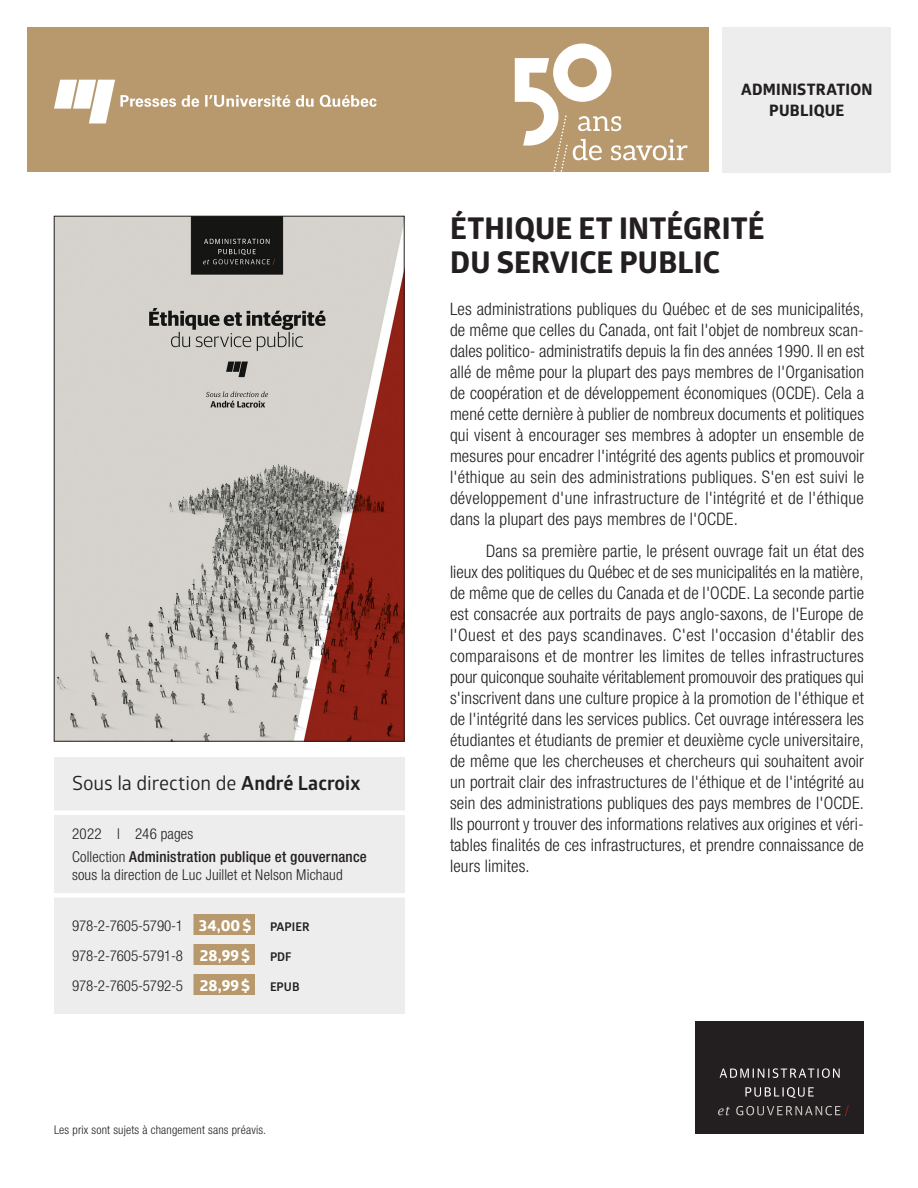
<style>
.page{position:relative;width:918px;height:1188px;background:#fff}
.page>*{position:absolute;margin:0;border:0;box-sizing:border-box;transform-origin:0 0}
._1_Fiche_Titre{font:700 30px/34.5px "Globerx";letter-spacing:.005em;color:#231f20}
._4_Fiche_Auteurs_dir{font:19.5px "Glober";letter-spacing:-.005em;color:#231f20}
._3_Fiche_Courant{font:300 condensed 17.25px/21px "Helvetica Neue LT Std";letter-spacing:.01em;color:#231f20;text-align:justify}
._3_Fiche_Courant_pre{font:300 condensed 17.25px/21px "Helvetica Neue LT Std";letter-spacing:.01em;color:#231f20;text-align:justify}
._9_Fiche_Thématique{font:700 15.75px/21px "Globerx";letter-spacing:.015em;color:#231f20;text-align:center}
._7a_Fiche_ISBN{font:300 condensed 15px "Helvetica Neue LT Std";letter-spacing:-.01em;color:#231f20}
._6_Fiche_Annee_pages{font:500 condensed 15px/22.5px "Helvetica Neue LT Std";letter-spacing:.015em;color:#231f20}
._6_Fiche_Annee_pages-2{font:300 condensed 15px "Helvetica Neue LT Std";letter-spacing:.01em;color:#231f20}
._3_Fiche_Courant_pre-2{font:300 condensed 12px "Helvetica Neue LT Std";letter-spacing:.015em;color:#231f20}
._7a_Fiche_ISBN-2{font:700 12px "Glober";color:#231f20}
.s1{font-weight:700}
.s2{font-weight:300}
.s3{font-family:"Globerx";font-weight:700;font-stretch:normal;font-size:15.75px;color:#fff}
.s4{font-family:"Glober";font-weight:700;font-stretch:normal;font-size:12px}
</style>
<div class="page">
<div style="left:27px;top:27px;width:682px;height:145px;background:#b8996d"></div>
<div style="left:723px;top:27px;width:168px;height:146px;background:#ededee"></div>
<svg style="left:54px;top:80px;width:323px;height:43px"></svg>
<svg style="left:515px;top:44px;width:173px;height:128px"></svg>
<div style="left:54px;top:757px;width:351px;height:256px;background:#ededee"></div>
<hr style="left:50px;top:811px;width:360px;height:4px;background:#fff">
<div style="left:50px;top:893px;width:361px;height:5px;background:#fff"></div>
<div style="left:194px;top:914px;width:61px;height:21px;background:#b8996d"></div>
<div style="left:194px;top:944px;width:61px;height:21px;background:#b8996d"></div>
<div style="left:194px;top:974px;width:61px;height:21px;background:#b8996d"></div>
<svg style="left:54px;top:216px;width:351px;height:526px;background:#baaba5"></svg>
<div style="left:695px;top:1022px;width:169px;height:112px;background:#231f20"></div>
<svg style="left:720px;top:1068px;width:120px;height:10px"></svg>
<svg style="left:745px;top:1087px;width:69px;height:11px"></svg>
<svg style="left:718px;top:1105px;width:131px;height:11px"></svg>
<p class="_4_Fiche_Auteurs_dir" style="left:72px;top:769px;width:290px">Sous la direction de <span class="s1">André Lacroix</span></p>
<p class="_6_Fiche_Annee_pages" style="left:72px;top:822px;width:296px"><span class="s2">2022 l 246 pages<br>Collection</span> Administration publique et gouvernance</p>
<p class="_6_Fiche_Annee_pages-2" style="left:72px;top:866px;width:272px">sous la direction de Luc Juillet et Nelson Michaud</p>
<p class="_7a_Fiche_ISBN" style="left:72px;top:917px;width:239px">978-2-7605-5790-1 <span class="s3">34,00$</span> <span class="s4">PAPIER</span></p>
<p class="_7a_Fiche_ISBN" style="left:72px;top:947px;width:180px">978-2-7605-5791-8 <span class="s3">28,99$</span></p>
<p class="_7a_Fiche_ISBN-2" style="left:270px;top:948px;width:23px">PDF</p>
<p class="_7a_Fiche_ISBN" style="left:72px;top:977px;width:180px">978-2-7605-5792-5 <span class="s3">28,99$</span></p>
<p class="_7a_Fiche_ISBN-2" style="left:270px;top:978px;width:31px">EPUB</p>
<p class="_3_Fiche_Courant_pre-2" style="left:54px;top:1123px;width:214px">Les prix sont sujets à changement sans préavis.</p>
<p class="_9_Fiche_Thématique" style="left:741px;top:79px;width:133px">ADMINISTRATION<br>PUBLIQUE</p>
<p class="_1_Fiche_Titre" style="left:450px;top:210px;width:316px">ÉTHIQUE ET INTÉGRITÉ<br>DU SERVICE PUBLIC</p>
<p class="_3_Fiche_Courant_pre" style="left:450px;top:298px;width:416px">Les administrations publiques du Québec et de ses municipalités, de même que celles du Canada, ont fait l'objet de nombreux scan&shy;dales politico- administratifs depuis la fin des années 1990. Il en est allé de même pour la plupart des pays membres de l'Organisation de coopération et de développement économiques (OCDE). Cela a mené cette dernière à publier de nombreux documents et politiques qui visent à encourager ses membres à adopter un ensemble de mesures pour encadrer l'intégrité des agents publics et promouvoir l'éthique au sein des administrations publiques. S'en est suivi le développement d'une infrastructure de l'intégrité et de l'éthique dans la plupart des pays membres de l'OCDE.</p>
<p class="_3_Fiche_Courant" style="left:450px;top:540px;width:416px;text-indent:36px">Dans sa première partie, le présent ouvrage fait un état des lieux des politiques du Québec et de ses municipalités en la matière, de même que de celles du Canada et de l'OCDE. La seconde partie est consacrée aux portraits de pays anglo-saxons, de l'Europe de l'Ouest et des pays scandinaves. C'est l'occasion d'établir des comparaisons et de montrer les limites de telles infrastructures pour quiconque souhaite véritablement promouvoir des pratiques qui s'inscrivent dans une culture propice à la promotion de l'éthique et de l'intégrité dans les services publics. Cet ouvrage intéressera les étudiantes et étudiants de premier et deuxième cycle universitaire, de même que les chercheuses et chercheurs qui souhaitent avoir un portrait clair des infrastructures de l'éthique et de l'intégrité au sein des administrations publiques des pays membres de l'OCDE.<br>Ils pourront y trouver des informations relatives aux origines et véri&shy;tables finalités de ces infrastructures, et prendre connaissance de leurs limites.</p>
</div>
